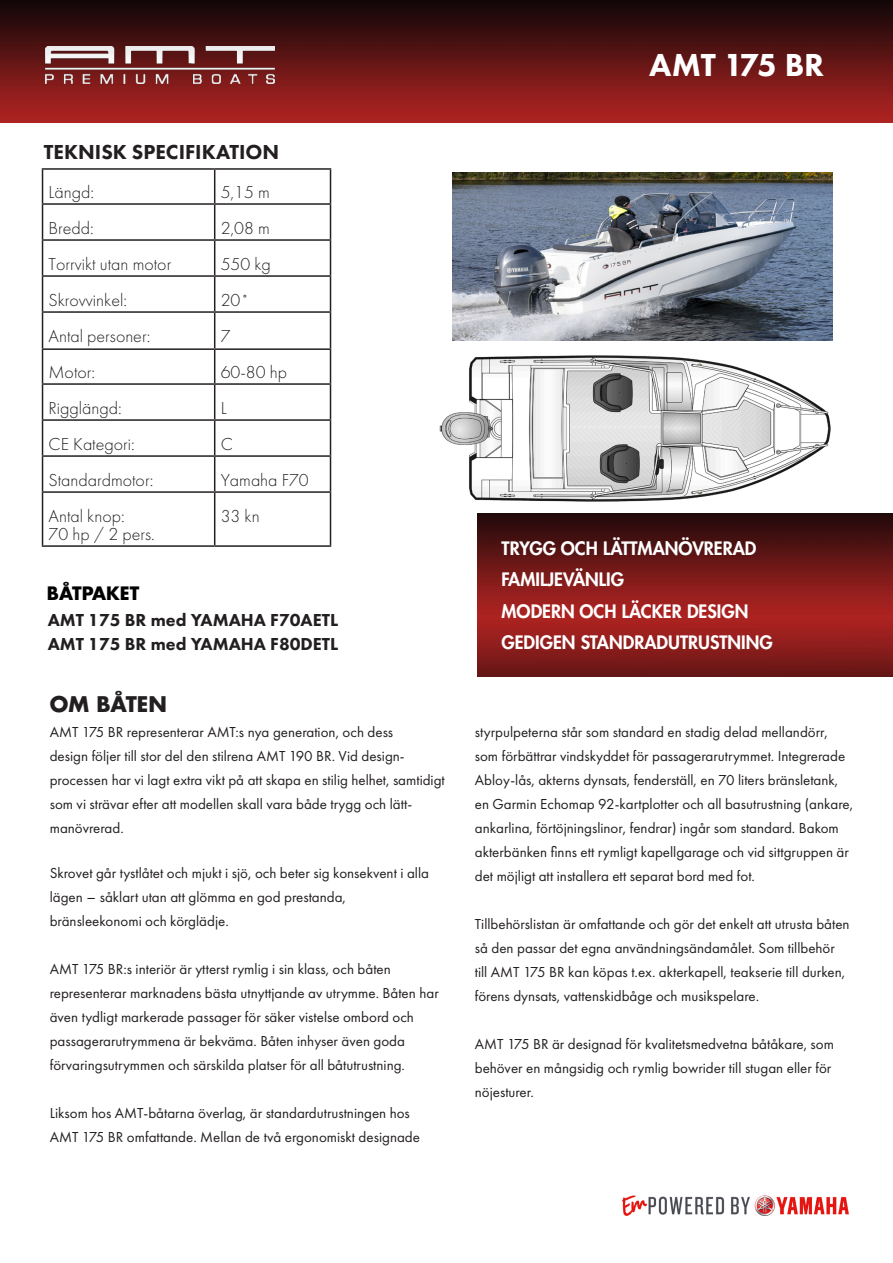
<style>
.page{position:relative;width:893px;height:1263px;background:#fff}
.page>*{position:absolute;margin:0;border:0;box-sizing:border-box;transform-origin:0 0}
.t1{font:800 33px "Futura PT";color:#fff}
.t2{font:800 21px "Futura PT";color:#231f20}
.t3{font:700 21px "Futura LT Pro";color:#231f20}
.t4{font:300 18px "Futura PT";color:#231f20}
.t5{font:800 18px "Futura LT Pro";color:#fff}
.t6{font:800 18px "Futura PT";color:#231f20}
.Fabriksutrustning{font:700 18px "Futura LT Pro";color:#000}
.t7{font:15px/24px "Futura PT";color:#231f20}
.s1{font-size:16.5px}
</style>
<div class="page">
<img style="left:0;top:0;width:893px;height:122px">
<img style="left:46px;top:46px;width:228px;height:37px">
<img style="left:622px;top:1195px;width:227px;height:21px">
<img style="left:453px;top:172px;width:379px;height:169px">
<img style="left:439px;top:355px;width:392px;height:147px">
<hr style="left:42px;top:168px;width:173px;height:2px;background:#231f20">
<hr style="left:42px;top:170px;width:1px;height:33px;background:#231f20">
<hr style="left:215px;top:168px;width:116px;height:2px;background:#231f20">
<hr style="left:214px;top:170px;width:1px;height:33px;background:#231f20">
<hr style="left:330px;top:170px;width:1px;height:33px;background:#231f20">
<hr style="left:42px;top:203px;width:173px;height:2px;background:#231f20">
<hr style="left:42px;top:205px;width:1px;height:34px;background:#231f20">
<hr style="left:215px;top:203px;width:116px;height:2px;background:#231f20">
<hr style="left:214px;top:205px;width:1px;height:34px;background:#231f20">
<hr style="left:330px;top:205px;width:1px;height:34px;background:#231f20">
<hr style="left:42px;top:239px;width:173px;height:2px;background:#231f20">
<hr style="left:42px;top:241px;width:1px;height:34px;background:#231f20">
<hr style="left:215px;top:239px;width:116px;height:2px;background:#231f20">
<hr style="left:214px;top:241px;width:1px;height:34px;background:#231f20">
<hr style="left:330px;top:241px;width:1px;height:34px;background:#231f20">
<hr style="left:42px;top:275px;width:173px;height:2px;background:#231f20">
<hr style="left:42px;top:277px;width:1px;height:34px;background:#231f20">
<hr style="left:215px;top:275px;width:116px;height:2px;background:#231f20">
<hr style="left:214px;top:277px;width:1px;height:34px;background:#231f20">
<hr style="left:330px;top:277px;width:1px;height:34px;background:#231f20">
<hr style="left:42px;top:311px;width:173px;height:2px;background:#231f20">
<hr style="left:42px;top:313px;width:1px;height:35px;background:#231f20">
<hr style="left:215px;top:311px;width:116px;height:2px;background:#231f20">
<hr style="left:214px;top:313px;width:1px;height:35px;background:#231f20">
<hr style="left:330px;top:313px;width:1px;height:35px;background:#231f20">
<hr style="left:42px;top:348px;width:173px;height:2px;background:#231f20">
<hr style="left:42px;top:350px;width:1px;height:33px;background:#231f20">
<hr style="left:215px;top:348px;width:116px;height:2px;background:#231f20">
<hr style="left:214px;top:350px;width:1px;height:33px;background:#231f20">
<hr style="left:330px;top:350px;width:1px;height:33px;background:#231f20">
<hr style="left:42px;top:383px;width:173px;height:2px;background:#231f20">
<hr style="left:42px;top:385px;width:1px;height:34px;background:#231f20">
<hr style="left:215px;top:383px;width:116px;height:2px;background:#231f20">
<hr style="left:214px;top:385px;width:1px;height:34px;background:#231f20">
<hr style="left:330px;top:385px;width:1px;height:34px;background:#231f20">
<hr style="left:42px;top:419px;width:173px;height:2px;background:#231f20">
<hr style="left:42px;top:421px;width:1px;height:34px;background:#231f20">
<hr style="left:215px;top:419px;width:116px;height:2px;background:#231f20">
<hr style="left:214px;top:421px;width:1px;height:34px;background:#231f20">
<hr style="left:330px;top:421px;width:1px;height:34px;background:#231f20">
<hr style="left:42px;top:455px;width:173px;height:2px;background:#231f20">
<hr style="left:42px;top:457px;width:1px;height:34px;background:#231f20">
<hr style="left:215px;top:455px;width:116px;height:2px;background:#231f20">
<hr style="left:214px;top:457px;width:1px;height:34px;background:#231f20">
<hr style="left:330px;top:457px;width:1px;height:34px;background:#231f20">
<hr style="left:42px;top:491px;width:173px;height:2px;background:#231f20">
<hr style="left:42px;top:493px;width:1px;height:52px;background:#231f20">
<hr style="left:215px;top:491px;width:116px;height:2px;background:#231f20">
<hr style="left:214px;top:493px;width:1px;height:52px;background:#231f20">
<hr style="left:330px;top:493px;width:1px;height:52px;background:#231f20">
<hr style="left:42px;top:545px;width:173px;height:2px;background:#231f20">
<hr style="left:215px;top:545px;width:116px;height:2px;background:#231f20">
<img style="left:477px;top:514px;width:416px;height:163px">
<p class="t2" style="left:44px;top:139px;width:237px">TEKNISK SPECIFIKATION</p>
<p class="t4" style="left:49px;top:182px;width:47px">Längd:</p>
<p class="t4" style="left:221px;top:182px;width:51px">5,15 m</p>
<p class="t4" style="left:49px;top:218px;width:47px">Bredd:</p>
<p class="t4" style="left:221px;top:218px;width:51px">2,08 m</p>
<p class="t4" style="left:49px;top:254px;width:124px">Torrvikt utan motor</p>
<p class="t4" style="left:221px;top:254px;width:52px">550 kg</p>
<p class="t4" style="left:49px;top:290px;width:80px">Skrovvinkel:</p>
<p class="t4" style="left:221px;top:290px;width:30px">20˚</p>
<p class="t4" style="left:49px;top:326px;width:103px">Antal personer:</p>
<p class="t4" style="left:221px;top:326px;width:11px">7</p>
<p class="t4" style="left:49px;top:362px;width:48px">Motor:</p>
<p class="t4" style="left:221px;top:362px;width:68px">60-80 hp</p>
<p class="t4" style="left:49px;top:398px;width:75px">Rigglängd:</p>
<p class="t4" style="left:221px;top:398px;width:8px">L</p>
<p class="t4" style="left:49px;top:434px;width:88px">CE Kategori:</p>
<p class="t4" style="left:221px;top:434px;width:14px">C</p>
<p class="t4" style="left:49px;top:470px;width:106px">Standardmotor:</p>
<p class="t4" style="left:221px;top:470px;width:90px">Yamaha F70</p>
<p class="t4" style="left:49px;top:506px;width:78px">Antal knop:</p>
<p class="t4" style="left:49px;top:524px;width:108px">70 hp / 2 pers.</p>
<p class="t4" style="left:221px;top:506px;width:41px">33 kn</p>
<p class="Fabriksutrustning" style="left:47px;top:579px;width:94px">BÅTPAKET</p>
<p class="t6" style="left:48px;top:608px;width:292px">AMT 175 BR med YAMAHA F70AETL</p>
<p class="t6" style="left:48px;top:632px;width:292px">AMT 175 BR med YAMAHA F80DETL</p>
<p class="t3" style="left:50px;top:688px;width:119px">OM BÅTEN</p>
<p class="t7" style="left:50px;top:719px;width:345px">AMT 175 BR representerar AMT:s nya generation, och dess</p>
<p class="t7" style="left:50px;top:743px;width:356px">design följer till stor del den stilrena AMT 190 BR. Vid design-</p>
<p class="t7" style="left:50px;top:767px;width:396px">processen har vi lagt extra vikt på att skapa en stilig helhet, samtidigt som vi strävar efter att modellen skall vara både trygg och lätt&shy;manövrerad.</p>
<p class="t7" style="left:50px;top:860px;width:381px">Skrovet går tystlåtet och mjukt i sjö, och beter sig konsekvent i alla lägen <span class="s1">–</span> såklart utan att glömma en god prestanda,</p>
<p class="t7" style="left:50px;top:908px;width:181px">bränsleekonomi och körglädje.</p>
<p class="t7" style="left:50px;top:956px;width:343px">AMT 175 BR:s interiör är ytterst rymlig i sin klass, och båten</p>
<p class="t7" style="left:50px;top:980px;width:391px">representerar marknadens bästa utnyttjande av utrymme. Båten har även tydligt markerade passager för säker vistelse ombord och</p>
<p class="t7" style="left:50px;top:1028px;width:357px">passagerarutrymmena är bekväma. Båten inhyser även goda</p>
<p class="t7" style="left:50px;top:1052px;width:357px">förvaringsutrymmen och särskilda platser för all båtutrustning.</p>
<p class="t7" style="left:50px;top:1100px;width:372px">Liksom hos AMT-båtarna överlag, är standardutrustningen hos<br>AMT 175 BR omfattande. Mellan de två ergonomiskt designade</p>
<p class="t1" style="left:649px;top:44px;width:176px">AMT 175 BR</p>
<p class="t5" style="left:502px;top:534px;width:257px">TRYGG OCH LÄTTMANÖVRERAD</p>
<p class="t5" style="left:502px;top:566px;width:124px">FAMILJEVÄNLIG</p>
<p class="t5" style="left:502px;top:597px;width:248px">MODERN OCH LÄCKER DESIGN</p>
<p class="t5" style="left:502px;top:629px;width:273px">GEDIGEN STANDRADUTRUSTNING</p>
<p class="t7" style="left:475px;top:720px;width:380px">styrpulpeterna står som standard en stadig delad mellandörr, som förbättrar vindskyddet för passagerarutrymmet. Integrerade Abloy-lås, akterns dynsats, fenderställ, en 70 liters bränsletank, en Garmin Echomap 92-kartplotter och all basutrustning (ankare, ankarlina, förtöjningslinor, fendrar) ingår som standard. Bakom akterbänken finns ett rymligt kapellgarage och vid sittgruppen är det möjligt att installera ett separat bord med fot.</p>
<p class="t7" style="left:475px;top:912px;width:376px">Tillbehörslistan är omfattande och gör det enkelt att utrusta båten så den passar det egna användningsändamålet. Som tillbehör till AMT 175 BR kan köpas t.ex. akterkapell, teakserie till durken, förens dynsats, vattenskidbåge och musikspelare.</p>
<p class="t7" style="left:475px;top:1032px;width:361px">AMT 175 BR är designad för kvalitetsmedvetna båtåkare, som behöver en mångsidig och rymlig bowrider till stugan eller för nöjesturer.</p>
</div>
